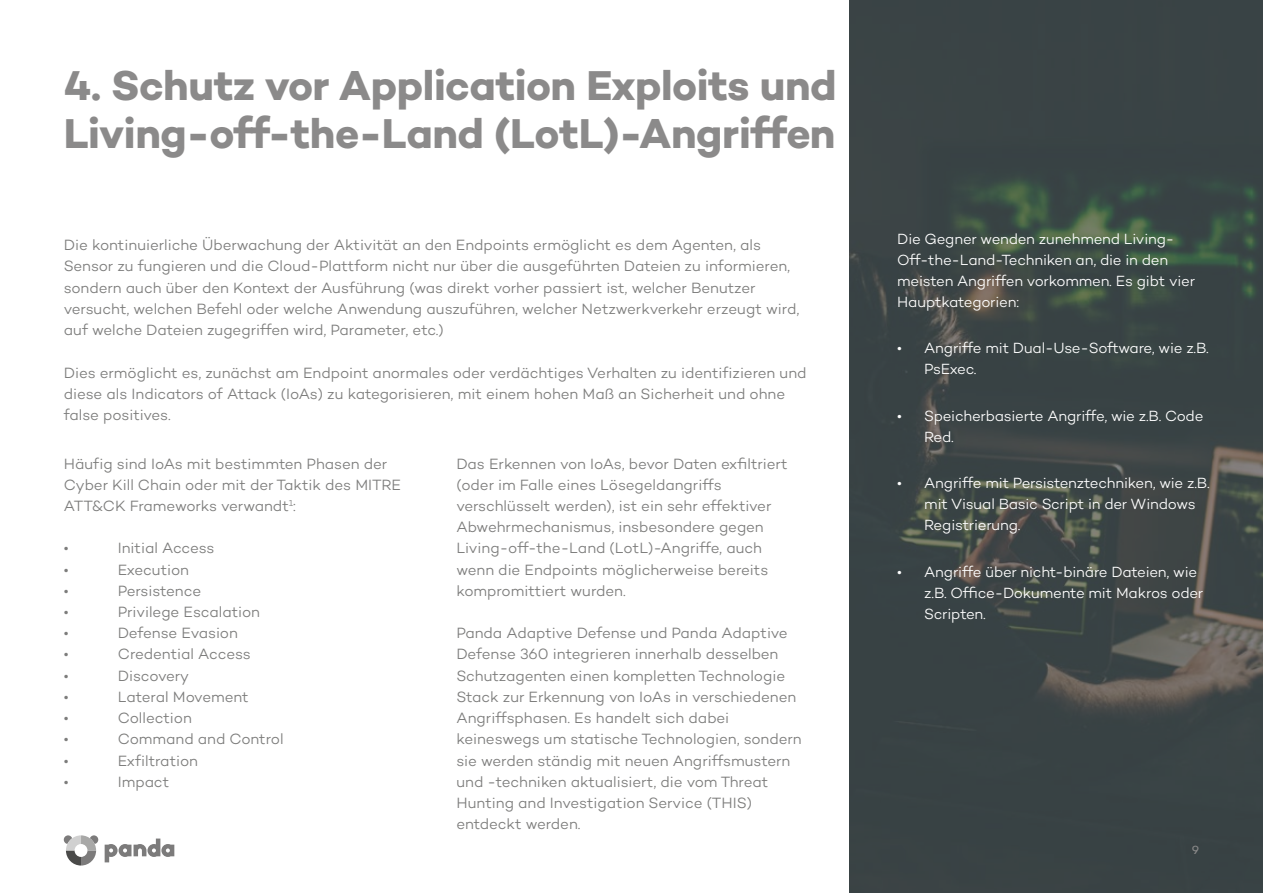
<style>
.page{position:relative;width:1263px;height:893px;background:#fff}
.page>*{position:absolute;margin:0;border:0;box-sizing:border-box;transform-origin:0 0}
.t1{font:700 42.45px/48.4px "Campton";letter-spacing:-.015em;color:#8b8a8a}
.t2{font:300 15.15px/21.1px "Campton";letter-spacing:-.005em;color:#7c7c7b}
.t3{font:300 15px/21px "Campton";letter-spacing:-.015em;color:#fff}
.t4{font:12px "Campton";color:#8b8a8a}
</style>
<div class="page">
<svg style="left:64px;top:835px;width:34px;height:30px"></svg>
<svg style="left:105px;top:838px;width:69px;height:24px"></svg>
<svg style="left:849px;top:0;width:414px;height:893px;background:#3c4646"></svg>
<h1 class="t1" style="left:64px;top:60px;width:774px">4. Schutz vor Application Exploits und<br>Living-off-the-Land (LotL)-Angriffen</h1>
<p class="t2" style="left:64px;top:234px;width:737px">Die kontinuierliche Überwachung der Aktivität an den Endpoints ermöglicht es dem Agenten, als Sensor zu fungieren und die Cloud-Plattform nicht nur über die ausgeführten Dateien zu informieren, sondern auch über den Kontext der Ausführung (was direkt vorher passiert ist, welcher Benutzer versucht, welchen Befehl oder welche Anwendung auszuführen, welcher Netzwerkverkehr erzeugt wird, auf welche Dateien zugegriffen wird, Parameter, etc.)</p>
<p class="t2" style="left:64px;top:362px;width:744px">Dies ermöglicht es, zunächst am Endpoint anormales oder verdächtiges Verhalten zu identifizieren und diese als Indicators of Attack (IoAs) zu kategorisieren, mit einem hohen Maß an Sicherheit und ohne false positives.</p>
<p class="t2" style="left:64px;top:453px;width:339px">Häufig sind IoAs mit bestimmten Phasen der<br>Cyber Kill Chain oder mit der Taktik des MITRE<br>ATT&amp;CK Frameworks verwandt<sup>1</sup>:</p>
<p class="t2" style="left:64px;top:537px;width:6px">•</p>
<p class="t2" style="left:118px;top:537px;width:98px">Initial Access</p>
<p class="t2" style="left:64px;top:559px;width:6px">•</p>
<p class="t2" style="left:118px;top:559px;width:73px">Execution</p>
<p class="t2" style="left:64px;top:580px;width:6px">•</p>
<p class="t2" style="left:118px;top:580px;width:85px">Persistence</p>
<p class="t2" style="left:64px;top:601px;width:6px">•</p>
<p class="t2" style="left:118px;top:601px;width:144px">Privilege Escalation</p>
<p class="t2" style="left:64px;top:622px;width:6px">•</p>
<p class="t2" style="left:118px;top:622px;width:122px">Defense Evasion</p>
<p class="t2" style="left:64px;top:643px;width:6px">•</p>
<p class="t2" style="left:118px;top:643px;width:134px">Credential Access</p>
<p class="t2" style="left:64px;top:665px;width:6px">•</p>
<p class="t2" style="left:118px;top:665px;width:73px">Discovery</p>
<p class="t2" style="left:64px;top:686px;width:6px">•</p>
<p class="t2" style="left:118px;top:686px;width:132px">Lateral Movement</p>
<p class="t2" style="left:64px;top:707px;width:6px">•</p>
<p class="t2" style="left:118px;top:707px;width:76px">Collection</p>
<p class="t2" style="left:64px;top:728px;width:6px">•</p>
<p class="t2" style="left:118px;top:728px;width:167px">Command and Control</p>
<p class="t2" style="left:64px;top:749px;width:6px">•</p>
<p class="t2" style="left:118px;top:749px;width:82px">Exfiltration</p>
<p class="t2" style="left:64px;top:771px;width:6px">•</p>
<p class="t2" style="left:118px;top:771px;width:53px">Impact</p>
<p class="t2" style="left:456px;top:453px;width:333px">Das Erkennen von IoAs, bevor Daten exfiltriert (oder im Falle eines Lösegeldangriffs verschlüsselt werden), ist ein sehr effektiver Abwehrmechanismus, insbesondere gegen Living-off-the-Land (LotL)-Angriffe, auch wenn die Endpoints möglicherweise bereits kompromittiert wurden.</p>
<p class="t2" style="left:456px;top:622px;width:347px">Panda Adaptive Defense und Panda Adaptive Defense 360 integrieren innerhalb desselben Schutzagenten einen kompletten Technologie Stack zur Erkennung von IoAs in verschiedenen Angriffsphasen. Es handelt sich dabei keineswegs um statische Technologien, sondern sie werden ständig mit neuen Angriffsmustern und -techniken aktualisiert, die vom Threat Hunting and Investigation Service (THIS) entdeckt werden.</p>
<p class="t3" style="left:897px;top:228px;width:299px">Die Gegner wenden zunehmend Living-Off-the-Land-Techniken an, die in den meisten Angriffen vorkommen. Es gibt vier Hauptkategorien:</p>
<p class="t3" style="left:924px;top:338px;width:286px;text-indent:-27px">• Angriffe mit Dual-Use-Software, wie z.B.<br>PsExec.</p>
<p class="t3" style="left:924px;top:405px;width:281px;text-indent:-27px">• Speicherbasierte Angriffe, wie z.B. Code<br>Red.</p>
<p class="t3" style="left:924px;top:473px;width:287px;text-indent:-27px">• Angriffe mit Persistenztechniken, wie z.B. mit Visual Basic Script in der Windows<br>Registrierung.</p>
<p class="t3" style="left:924px;top:561px;width:281px;text-indent:-27px">• Angriffe über nicht-binäre Dateien, wie z.B. Office-Dokumente mit Makros oder<br>Scripten.</p>
<p class="t4" style="left:1192px;top:842px;width:9px">9</p>
</div>
